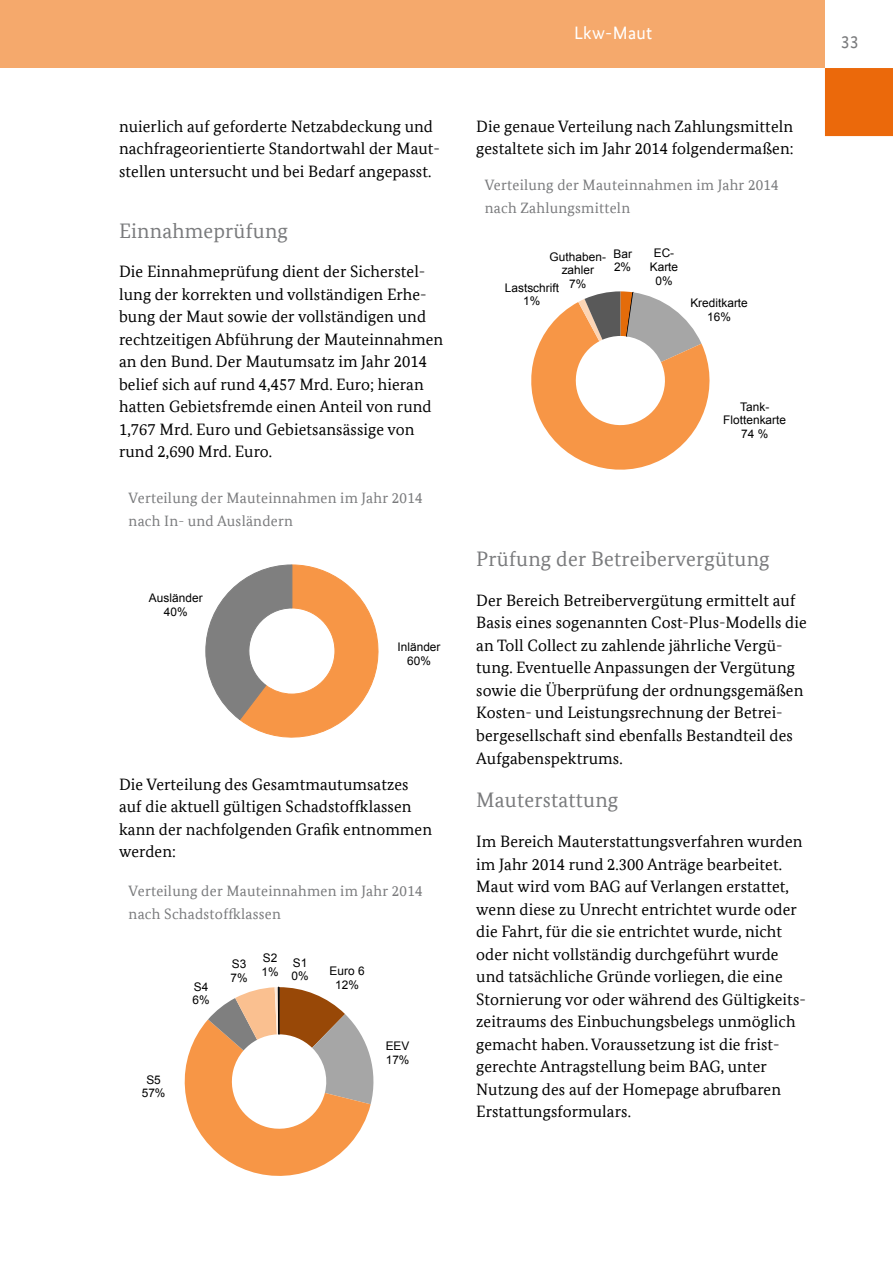
<style>
.page{position:relative;width:893px;height:1263px;background:#fff}
.page>*{position:absolute;margin:0;border:0;box-sizing:border-box;transform-origin:0 0}
.t1{font:21px "Bundes Serif Office";letter-spacing:.01em;color:#797a7c}
.t2{font:18px "Bundes Sans Office";letter-spacing:.015em;color:#fff}
.t3{font:18px "Bundes Sans Office";color:#797a7c}
.t4{font:16.5px/22.5px "Bundes Serif Office";letter-spacing:.005em;color:#000}
.t5{font:15px/22.5px "Bundes Serif Office";letter-spacing:.015em;color:#797a7c}
.t6{font:11.85px/13.6px "Arial";letter-spacing:.005em;color:#000;text-align:center}
</style>
<div class="page">
<div style="left:0;top:0;width:825px;height:68px;background:#f5a96c"></div>
<div style="left:825px;top:68px;width:68px;height:68px;background:#eb690b"></div>
<svg style="left:531px;top:291px;width:179px;height:179px"></svg>
<svg style="left:205px;top:564px;width:174px;height:174px"></svg>
<svg style="left:184px;top:986px;width:190px;height:190px"></svg>
<p class="t4" style="left:119px;top:115px;width:322px">nuierlich auf geforderte Netzabdeckung und nachfrageorientierte Standortwahl der Maut&shy;stellen untersucht und bei Bedarf angepasst.</p>
<p class="t1" style="left:119px;top:219px;width:170px">Einnahmeprüfung</p>
<p class="t4" style="left:119px;top:260px;width:326px">Die Einnahmeprüfung dient der Sicherstel&shy;lung der korrekten und vollständigen Erhe&shy;bung der Maut sowie der vollständigen und rechtzeitigen Abführung der Mauteinnahmen an den Bund. Der Mautumsatz im Jahr 2014 belief sich auf rund 4,457 Mrd. Euro; hieran hatten Gebietsfremde einen Anteil von rund 1,767 Mrd. Euro und Gebietsansässige von rund 2,690 Mrd. Euro.</p>
<p class="t5" style="left:129px;top:486px;width:295px">Verteilung der Mauteinnahmen im Jahr 2014 nach In- und Ausländern</p>
<p class="t6" style="left:149px;top:591px;width:55px">Ausländer<br>40%</p>
<p class="t6" style="left:397px;top:640px;width:45px">Inländer<br>60%</p>
<p class="t4" style="left:119px;top:772px;width:314px">Die Verteilung des Gesamtmautumsatzes auf die aktuell gültigen Schadstoffklassen kann der nachfolgenden Grafik entnommen werden:</p>
<p class="t5" style="left:129px;top:880px;width:295px">Verteilung der Mauteinnahmen im Jahr 2014 nach Schadstoffklassen</p>
<p class="t6" style="left:142px;top:1073px;width:25px">S5<br>57%</p>
<p class="t6" style="left:192px;top:980px;width:19px;text-align:left">S4<br>6%</p>
<p class="t6" style="left:231px;top:957px;width:19px;text-align:left">S3<br>7%</p>
<p class="t6" style="left:261px;top:951px;width:19px;text-align:left">S2<br>1%</p>
<p class="t6" style="left:292px;top:956px;width:19px;text-align:left">S1<br>0%</p>
<p class="t6" style="left:330px;top:964px;width:36px">Euro 6<br>12%</p>
<p class="t6" style="left:386px;top:1039px;width:25px;text-align:left">EEV<br>17%</p>
<p class="t2" style="left:574px;top:23px;width:80px">Lkw-Maut</p>
<p class="t4" style="left:476px;top:115px;width:319px">Die genaue Verteilung nach Zahlungsmitteln gestaltete sich im Jahr 2014 folgendermaßen:</p>
<p class="t5" style="left:485px;top:174px;width:295px">Verteilung der Mauteinnahmen im Jahr 2014 nach Zahlungsmitteln</p>
<p class="t6" style="left:550px;top:250px;width:58px">Guthaben&shy;zahler<br>7%</p>
<p class="t6" style="left:505px;top:281px;width:56px">Lastschrift<br>1%</p>
<p class="t6" style="left:613px;top:247px;width:20px;text-align:left">Bar<br>2%</p>
<p class="t6" style="left:650px;top:246px;width:30px">EC-<br>Karte<br>0%</p>
<p class="t6" style="left:690px;top:296px;width:59px">Kreditkarte<br>16%</p>
<p class="t6" style="left:723px;top:400px;width:64px">Tank-<br>Flottenkarte<br>74 %</p>
<p class="t1" style="left:476px;top:547px;width:295px">Prüfung der Betreibervergütung</p>
<p class="t4" style="left:476px;top:589px;width:332px">Der Bereich Betreibervergütung ermittelt auf Basis eines sogenannten Cost-Plus-Modells die an Toll Collect zu zahlende jährliche Vergü&shy;tung. Eventuelle Anpassungen der Vergütung sowie die Überprüfung der ordnungsgemäßen Kosten- und Leistungsrechnung der Betrei&shy;bergesellschaft sind ebenfalls Bestandteil des Aufgabenspektrums.</p>
<p class="t1" style="left:476px;top:788px;width:144px">Mauterstattung</p>
<p class="t4" style="left:476px;top:830px;width:331px">Im Bereich Mauterstattungsverfahren wurden im Jahr 2014 rund 2.300 Anträge bearbeitet.<br>Maut wird vom BAG auf Verlangen erstattet, wenn diese zu Unrecht entrichtet wurde oder die Fahrt, für die sie entrichtet wurde, nicht oder nicht vollständig durchgeführt wurde und tatsächliche Gründe vorliegen, die eine Stornierung vor oder während des Gültigkeits&shy;zeitraums des Einbuchungsbelegs unmöglich gemacht haben. Voraussetzung ist die frist&shy;gerechte Antragstellung beim BAG, unter Nutzung des auf der Homepage abrufbaren Erstattungsformulars.</p>
<p class="t3" style="left:841px;top:32px;width:19px">33</p>
</div>
